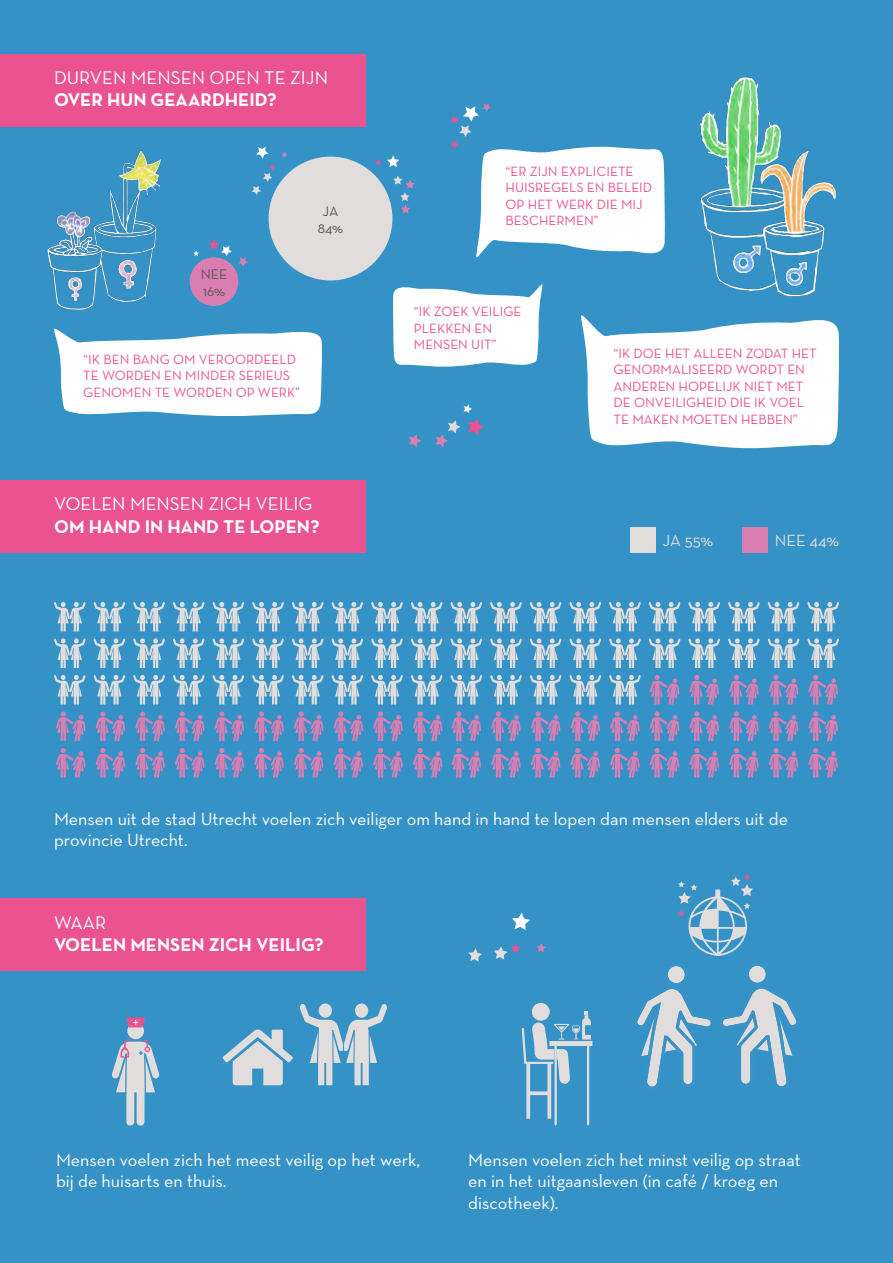
<style>
.page{position:relative;width:893px;height:1263px;background:#3592c6}
.page>*{position:absolute;margin:0;border:0;box-sizing:border-box;transform-origin:0 0}
.t1{font:700 18.75px "Neutraface Text";color:#fff}
.t2{font:18.75px "Neutraface Text";color:#fff}
.t3{font:18px/21.6px "Neutraface Text";color:#fff}
.t4{font:16.5px "Neutraface Text";color:#e1dddc}
.t5{font:14.25px/17.1px "Neutraface Text";color:#575657;text-align:center}
.t6{font:13.65px/16.5px "Neutraface Text";color:#ea5290}
</style>
<div class="page">
<div style="left:0;top:54px;width:366px;height:72px;background:#ea5290"></div>
<svg style="left:50px;top:103px;width:789px;height:346px"></svg>
<div style="left:0;top:480px;width:366px;height:73px;background:#ea5290"></div>
<svg style="left:649px;top:675px;width:30px;height:29px"></svg>
<svg style="left:54px;top:602px;width:32px;height:29px"></svg>
<svg style="left:94px;top:602px;width:31px;height:29px"></svg>
<svg style="left:133px;top:602px;width:32px;height:29px"></svg>
<svg style="left:173px;top:602px;width:32px;height:29px"></svg>
<svg style="left:212px;top:602px;width:32px;height:29px"></svg>
<svg style="left:252px;top:602px;width:32px;height:29px"></svg>
<svg style="left:292px;top:602px;width:32px;height:29px"></svg>
<svg style="left:331px;top:602px;width:32px;height:29px"></svg>
<svg style="left:371px;top:602px;width:32px;height:29px"></svg>
<svg style="left:411px;top:602px;width:32px;height:29px"></svg>
<svg style="left:450px;top:602px;width:32px;height:29px"></svg>
<svg style="left:490px;top:602px;width:32px;height:29px"></svg>
<svg style="left:530px;top:602px;width:31px;height:29px"></svg>
<svg style="left:569px;top:602px;width:32px;height:29px"></svg>
<svg style="left:609px;top:602px;width:32px;height:29px"></svg>
<svg style="left:649px;top:602px;width:31px;height:29px"></svg>
<svg style="left:688px;top:602px;width:32px;height:29px"></svg>
<svg style="left:728px;top:602px;width:32px;height:29px"></svg>
<svg style="left:768px;top:602px;width:31px;height:29px"></svg>
<svg style="left:807px;top:602px;width:32px;height:29px"></svg>
<svg style="left:54px;top:638px;width:32px;height:30px"></svg>
<svg style="left:94px;top:638px;width:31px;height:30px"></svg>
<svg style="left:133px;top:638px;width:32px;height:30px"></svg>
<svg style="left:173px;top:638px;width:32px;height:30px"></svg>
<svg style="left:212px;top:638px;width:32px;height:30px"></svg>
<svg style="left:252px;top:638px;width:32px;height:30px"></svg>
<svg style="left:292px;top:638px;width:32px;height:30px"></svg>
<svg style="left:331px;top:638px;width:32px;height:30px"></svg>
<svg style="left:371px;top:638px;width:32px;height:30px"></svg>
<svg style="left:411px;top:638px;width:32px;height:30px"></svg>
<svg style="left:450px;top:638px;width:32px;height:30px"></svg>
<svg style="left:490px;top:638px;width:32px;height:30px"></svg>
<svg style="left:530px;top:638px;width:31px;height:30px"></svg>
<svg style="left:569px;top:638px;width:32px;height:30px"></svg>
<svg style="left:609px;top:638px;width:32px;height:30px"></svg>
<svg style="left:649px;top:638px;width:31px;height:30px"></svg>
<svg style="left:688px;top:638px;width:32px;height:30px"></svg>
<svg style="left:728px;top:638px;width:32px;height:30px"></svg>
<svg style="left:768px;top:638px;width:31px;height:30px"></svg>
<svg style="left:807px;top:638px;width:32px;height:30px"></svg>
<svg style="left:54px;top:675px;width:32px;height:29px"></svg>
<svg style="left:94px;top:675px;width:31px;height:29px"></svg>
<svg style="left:133px;top:675px;width:32px;height:29px"></svg>
<svg style="left:173px;top:675px;width:32px;height:29px"></svg>
<svg style="left:212px;top:675px;width:32px;height:29px"></svg>
<svg style="left:252px;top:675px;width:32px;height:29px"></svg>
<svg style="left:292px;top:675px;width:32px;height:29px"></svg>
<svg style="left:331px;top:675px;width:32px;height:29px"></svg>
<svg style="left:371px;top:675px;width:32px;height:29px"></svg>
<svg style="left:411px;top:675px;width:32px;height:29px"></svg>
<svg style="left:450px;top:675px;width:32px;height:29px"></svg>
<svg style="left:490px;top:675px;width:32px;height:29px"></svg>
<svg style="left:530px;top:675px;width:31px;height:29px"></svg>
<svg style="left:569px;top:675px;width:32px;height:29px"></svg>
<svg style="left:609px;top:675px;width:32px;height:29px"></svg>
<svg style="left:689px;top:675px;width:30px;height:29px"></svg>
<svg style="left:729px;top:675px;width:30px;height:29px"></svg>
<svg style="left:768px;top:675px;width:30px;height:29px"></svg>
<svg style="left:808px;top:675px;width:30px;height:29px"></svg>
<svg style="left:649px;top:711px;width:30px;height:30px"></svg>
<svg style="left:689px;top:711px;width:30px;height:30px"></svg>
<svg style="left:729px;top:711px;width:30px;height:30px"></svg>
<svg style="left:768px;top:711px;width:30px;height:30px"></svg>
<svg style="left:808px;top:711px;width:30px;height:30px"></svg>
<svg style="left:451px;top:711px;width:30px;height:30px"></svg>
<svg style="left:491px;top:711px;width:30px;height:30px"></svg>
<svg style="left:530px;top:711px;width:31px;height:30px"></svg>
<svg style="left:570px;top:711px;width:30px;height:30px"></svg>
<svg style="left:610px;top:711px;width:30px;height:30px"></svg>
<svg style="left:254px;top:711px;width:30px;height:30px"></svg>
<svg style="left:294px;top:711px;width:30px;height:30px"></svg>
<svg style="left:333px;top:711px;width:30px;height:30px"></svg>
<svg style="left:373px;top:711px;width:30px;height:30px"></svg>
<svg style="left:413px;top:711px;width:30px;height:30px"></svg>
<svg style="left:56px;top:711px;width:30px;height:30px"></svg>
<svg style="left:95px;top:711px;width:30px;height:30px"></svg>
<svg style="left:135px;top:711px;width:30px;height:30px"></svg>
<svg style="left:175px;top:711px;width:30px;height:30px"></svg>
<svg style="left:214px;top:711px;width:30px;height:30px"></svg>
<svg style="left:649px;top:748px;width:30px;height:29px"></svg>
<svg style="left:689px;top:748px;width:30px;height:29px"></svg>
<svg style="left:729px;top:748px;width:30px;height:29px"></svg>
<svg style="left:768px;top:748px;width:30px;height:29px"></svg>
<svg style="left:808px;top:748px;width:30px;height:29px"></svg>
<svg style="left:451px;top:748px;width:30px;height:29px"></svg>
<svg style="left:491px;top:748px;width:30px;height:29px"></svg>
<svg style="left:531px;top:748px;width:30px;height:29px"></svg>
<svg style="left:570px;top:748px;width:30px;height:29px"></svg>
<svg style="left:610px;top:748px;width:30px;height:29px"></svg>
<svg style="left:254px;top:748px;width:30px;height:29px"></svg>
<svg style="left:294px;top:748px;width:30px;height:29px"></svg>
<svg style="left:333px;top:748px;width:30px;height:29px"></svg>
<svg style="left:373px;top:748px;width:30px;height:29px"></svg>
<svg style="left:413px;top:748px;width:30px;height:29px"></svg>
<svg style="left:56px;top:748px;width:30px;height:29px"></svg>
<svg style="left:95px;top:748px;width:30px;height:29px"></svg>
<svg style="left:135px;top:748px;width:30px;height:29px"></svg>
<svg style="left:175px;top:748px;width:30px;height:29px"></svg>
<svg style="left:214px;top:748px;width:30px;height:29px"></svg>
<div style="left:630px;top:527px;width:25px;height:26px;background:#e1dddc"></div>
<div style="left:742px;top:527px;width:25px;height:26px;background:#da7eb2"></div>
<img style="left:680px;top:77px;width:159px;height:238px">
<div style="left:0;top:899px;width:366px;height:72px;background:#ea5290"></div>
<svg style="left:223px;top:1029px;width:70px;height:56px"></svg>
<div style="left:127px;top:1022px;width:17px;height:17px;background:#e1dddc;border-radius:50%"></div>
<svg style="left:126px;top:1017px;width:19px;height:10px"></svg>
<svg style="left:112px;top:1039px;width:48px;height:87px"></svg>
<svg style="left:723px;top:965px;width:74px;height:122px"></svg>
<svg style="left:678px;top:873px;width:75px;height:83px"></svg>
<svg style="left:637px;top:966px;width:74px;height:121px"></svg>
<div style="left:532px;top:1003px;width:18px;height:18px;background:#e1dddc;border-radius:50%"></div>
<svg style="left:522px;top:1011px;width:71px;height:114px"></svg>
<svg style="left:300px;top:1003px;width:87px;height:82px"></svg>
<svg style="left:468px;top:948px;width:14px;height:14px"></svg>
<svg style="left:512px;top:913px;width:18px;height:17px"></svg>
<svg style="left:494px;top:944px;width:26px;height:16px"></svg>
<svg style="left:537px;top:943px;width:9px;height:9px"></svg>
<img style="left:47px;top:136px;width:125px;height:188px">
<h1 class="t2" style="left:54px;top:66px;width:276px">DURVEN MENSEN OPEN TE ZIJN</h1>
<h1 class="t1" style="left:54px;top:88px;width:224px">OVER HUN GEAARDHEID?</h1>
<p class="t5" style="left:201px;top:265px;width:28px;text-align:left">NEE<br>16%</p>
<p class="t5" style="left:318px;top:202px;width:27px">JA<br>84%</p>
<p class="t6" style="left:83px;top:351px;width:218px">“IK BEN BANG OM VEROORDEELD<br>TE WORDEN EN MINDER SERIEUS<br>GENOMEN TE WORDEN OP WERK”</p>
<h1 class="t2" style="left:54px;top:492px;width:260px">VOELEN MENSEN ZICH VEILIG</h1>
<h1 class="t1" style="left:54px;top:514px;width:267px">OM HAND IN HAND TE LOPEN?</h1>
<p class="t6" style="left:506px;top:163px;width:148px">“ER ZIJN EXPLICIETE<br>HUISREGELS EN BELEID<br>OP HET WERK DIE MIJ<br>BESCHERMEN”</p>
<p class="t6" style="left:414px;top:303px;width:109px">“IK ZOEK VEILIGE<br>PLEKKEN EN<br>MENSEN UIT”</p>
<p class="t6" style="left:613px;top:345px;width:205px">“IK DOE HET ALLEEN ZODAT HET<br>GENORMALISEERD WORDT EN<br>ANDEREN HOPELIJK NIET MET<br>DE ONVEILIGHEID DIE IK VOEL<br>TE MAKEN MOETEN HEBBEN”</p>
<p class="t4" style="left:663px;top:530px;width:52px">JA 55%</p>
<p class="t4" style="left:775px;top:530px;width:66px">NEE 44%</p>
<h2 class="t3" style="left:54px;top:808px;width:735px">Mensen uit de stad Utrecht voelen zich veiliger om hand in hand te lopen dan mensen elders uit de provincie Utrecht.</h2>
<h1 class="t2" style="left:54px;top:910px;width:54px">WAAR</h1>
<h1 class="t1" style="left:54px;top:933px;width:271px">VOELEN MENSEN ZICH VEILIG?</h1>
<h2 class="t3" style="left:56px;top:1148px;width:366px">Mensen voelen zich het meest veilig op het werk, bij de huisarts en thuis.</h2>
<h2 class="t3" style="left:468px;top:1148px;width:334px">Mensen voelen zich het minst veilig op straat en in het uitgaansleven (in café / kroeg en discotheek).</h2>
</div>
